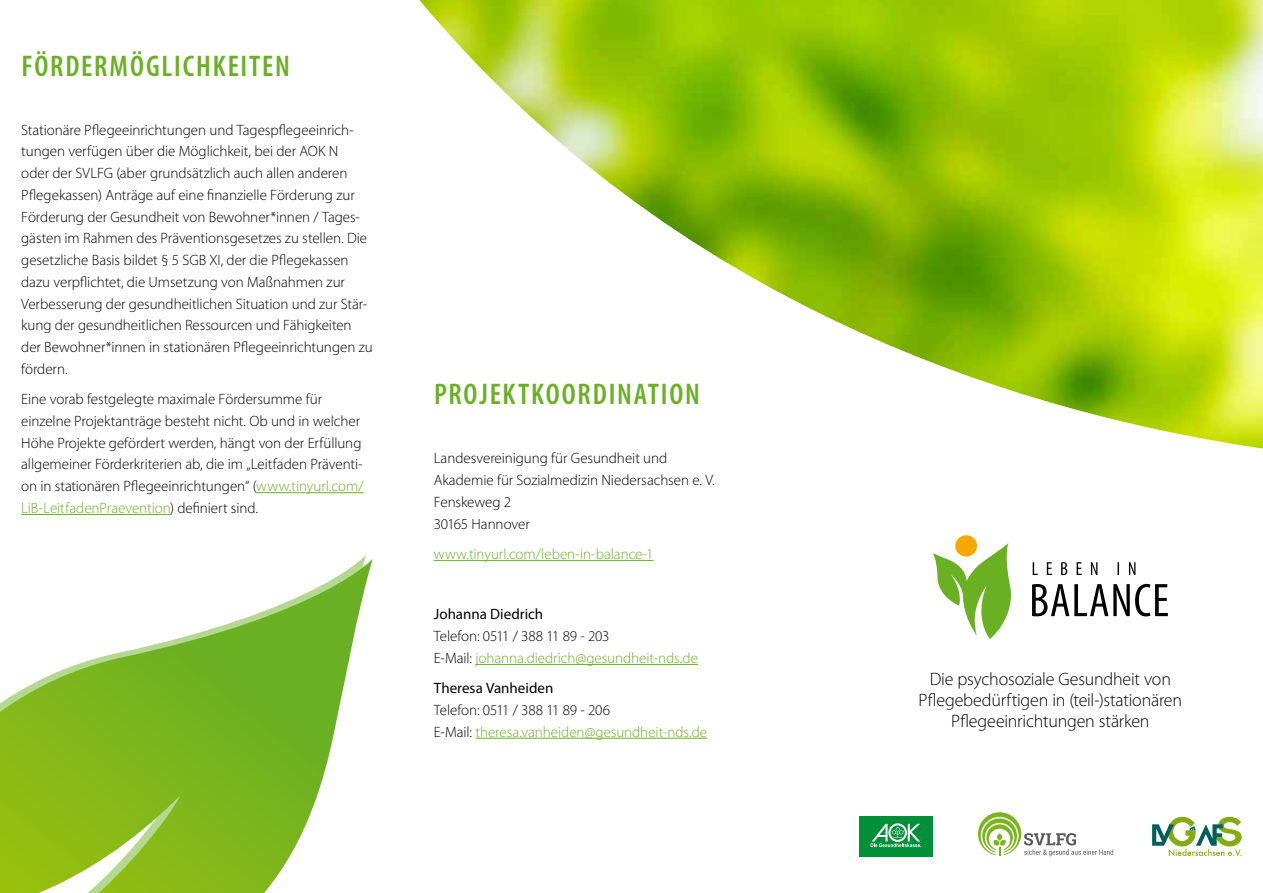
<style>
.page{position:relative;width:1263px;height:893px;background:#fff}
.page>*{position:absolute;margin:0;border:0;box-sizing:border-box;transform-origin:0 0}
.t1{font:600 condensed 30px "Myriad Pro";letter-spacing:.06em;color:#6ab023}
.t2{font:300 18px/21px "Myriad Pro";letter-spacing:-.01em;color:#000;text-align:center}
.t3{font:300 15px/21.8px "Myriad Pro";letter-spacing:-.005em;color:#000}
.t4{font:300 15px/21.8px "Myriad Pro";letter-spacing:-.005em;color:#6ab023}
.t5{font:15px "Myriad Pro";color:#000}
.s1{color:#6ab023}
.s2{color:#000}
</style>
<div class="page">
<img style="left:419px;top:0;width:844px;height:449px">
<hr style="left:434px;top:560px;width:219px;height:1px;background:#6ab023">
<hr style="left:475px;top:664px;width:223px;height:1px;background:#6ab023">
<hr style="left:475px;top:738px;width:232px;height:1px;background:#6ab023">
<div style="left:859px;top:816px;width:74px;height:40px;background:#009037"></div>
<svg style="left:871px;top:823px;width:50px;height:24px"></svg>
<svg style="left:1152px;top:817px;width:90px;height:39px"></svg>
<svg style="left:1032px;top:584px;width:136px;height:32px"></svg>
<svg style="left:1033px;top:562px;width:102px;height:13px"></svg>
<div style="left:955px;top:535px;width:22px;height:22px;background:#f7a800;border-radius:50%"></div>
<svg style="left:933px;top:543px;width:78px;height:96px"></svg>
<hr style="left:256px;top:492px;width:108px;height:1px;background:#6ab023">
<hr style="left:21px;top:514px;width:149px;height:1px;background:#6ab023">
<svg style="left:0;top:559px;width:373px;height:334px"></svg>
<svg style="left:978px;top:812px;width:135px;height:44px"></svg>
<h1 class="t1" style="left:22px;top:47px;width:270px">FÖRDERMÖGLICHKEITEN</h1>
<p class="t3" style="left:21px;top:119px;width:353px">Stationäre Pflegeeinrichtungen und Tagespflegeeinrich&shy;tungen verfügen über die Möglichkeit, bei der AOK N<br>oder der SVLFG (aber grundsätzlich auch allen anderen Pflegekassen) Anträge auf eine finanzielle Förderung zur Förderung der Gesundheit von Bewohner*innen / Tages&shy;gästen im Rahmen des Präventionsgesetzes zu stellen. Die gesetzliche Basis bildet § 5 SGB XI, der die Pflegekassen dazu verpflichtet, die Umsetzung von Maßnahmen zur Verbesserung der gesundheitlichen Situation und zur Stär&shy;kung der gesundheitlichen Ressourcen und Fähigkeiten der Bewohner*innen in stationären Pflegeeinrichtungen zu fördern.</p>
<p class="t3" style="left:21px;top:388px;width:344px">Eine vorab festgelegte maximale Fördersumme für einzelne Projektanträge besteht nicht. Ob und in welcher Höhe Projekte gefördert werden, hängt von der Erfüllung allgemeiner Förderkriterien ab, die im „Leitfaden Präventi&shy;on in stationären Pflegeeinrichtungen“ (<span class="s1">www.tinyurl.com/ LiB-LeitfadenPraevention</span>) definiert sind.</p>
<h1 class="t1" style="left:434px;top:375px;width:268px">PROJEKTKOORDINATION</h1>
<p class="t3" style="left:434px;top:447px;width:282px">Landesvereinigung für Gesundheit und<br>Akademie für Sozialmedizin Niedersachsen e. V.<br>Fenskeweg 2<br>30165 Hannover</p>
<p class="t4" style="left:434px;top:543px;width:221px">www.tinyurl.com/leben-in-balance-1</p>
<p class="t5" style="left:434px;top:605px;width:111px">Johanna Diedrich</p>
<p class="t4" style="left:434px;top:625px;width:266px"><span class="s2">Telefon: 0511 / 388 11 89 - 203<br>E-Mail:</span> johanna.diedrich@gesundheit-nds.de</p>
<p class="t5" style="left:434px;top:679px;width:121px">Theresa Vanheiden</p>
<p class="t4" style="left:434px;top:699px;width:275px"><span class="s2">Telefon: 0511 / 388 11 89 - 206<br>E-Mail:</span> theresa.vanheiden@gesundheit-nds.de</p>
<p class="t2" style="left:919px;top:669px;width:265px">Die psychosoziale Gesundheit von<br>Pflegebedürftigen in (teil-)stationären<br>Pflegeeinrichtungen stärken</p>
</div>
